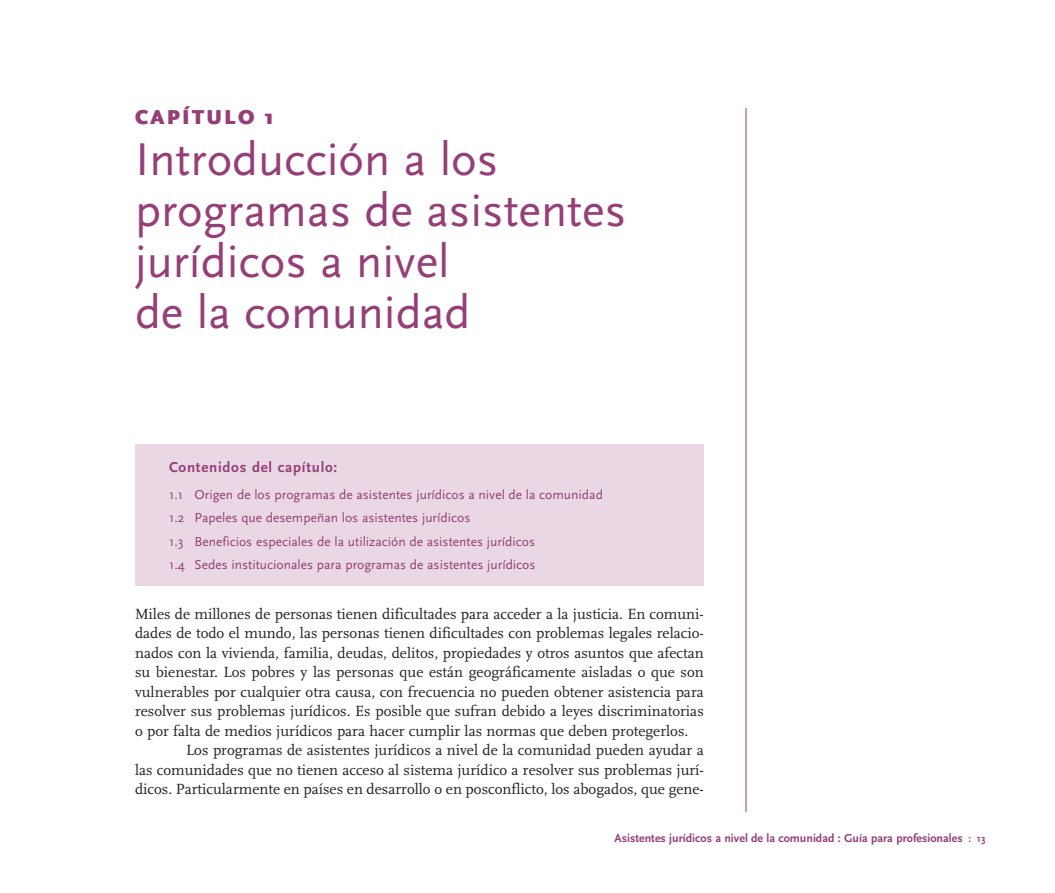
<style>
.page{position:relative;width:1055px;height:893px;background:#fff}
.page>*{position:absolute;margin:0;border:0;box-sizing:border-box;transform-origin:0 0}
.t1{font:48px/51px "Scala Sans";color:#953e77}
.t2{font:900 21px "Scala Sans";letter-spacing:.1em;color:#953e77}
.t3{font:15.3px/19.5px "Scala";color:#231f20;text-align:justify}
.t4{font:700 15px "Scala Sans";letter-spacing:.05em;color:#953e77}
.t5{font:13.5px/23.4px "Scala Sans";color:#953e77}
.t6{font:700 12px "Scala Sans";color:#953e77}
.s1{font-size:10.5px}
</style>
<div class="page">
<hr style="left:745px;top:108px;width:1px;height:704px;background:#953e77">
<div style="left:135px;top:444px;width:568px;height:142px;background:#e9d8e3"></div>
<h2 class="t2" style="left:135px;top:109px;width:140px">CAPÍTULO 1</h2>
<h1 class="t1" style="left:135px;top:137px;width:492px">Introducción a los programas de asistentes jurídicos a nivel<br>de la comunidad</h1>
<p class="t4" style="left:169px;top:461px;width:170px">Contenidos del capítulo:</p>
<p class="t5" style="left:169px;top:484px;width:435px">1.1 Origen de los programas de asistentes jurídicos a nivel de la comunidad 1.2 Papeles que desempeñan los asistentes jurídicos<br>1.3 Beneficios especiales de la utilización de asistentes jurídicos<br>1.4 Sedes institucionales para programas de asistentes jurídicos</p>
<p class="t3" style="left:135px;top:605px;width:570px">Miles de millones de personas tienen dificultades para acceder a la justicia. En comuni&shy;dades de todo el mundo, las personas tienen dificultades con problemas legales relacio&shy;nados con la vivienda, familia, deudas, delitos, propiedades y otros asuntos que afectan su bienestar. Los pobres y las personas que están geográficamente aisladas o que son vulnerables por cualquier otra causa, con frecuencia no pueden obtener asistencia para resolver sus problemas jurídicos. Es posible que sufran debido a leyes discriminatorias o por falta de medios jurídicos para hacer cumplir las normas que deben protegerlos.</p>
<p class="t3" style="left:135px;top:742px;width:570px;text-indent:51px">Los programas de asistentes jurídicos a nivel de la comunidad pueden ayudar a las comunidades que no tienen acceso al sistema jurídico a resolver sus problemas jurí&shy;dicos. Particularmente en países en desarrollo o en posconflicto, los abogados, que gene-</p>
<p class="t6" style="left:614px;top:834px;width:372px">Asistentes jurídicos a nivel de la comunidad : Guía para profesionales <span class="s1">: 13</span></p>
</div>
